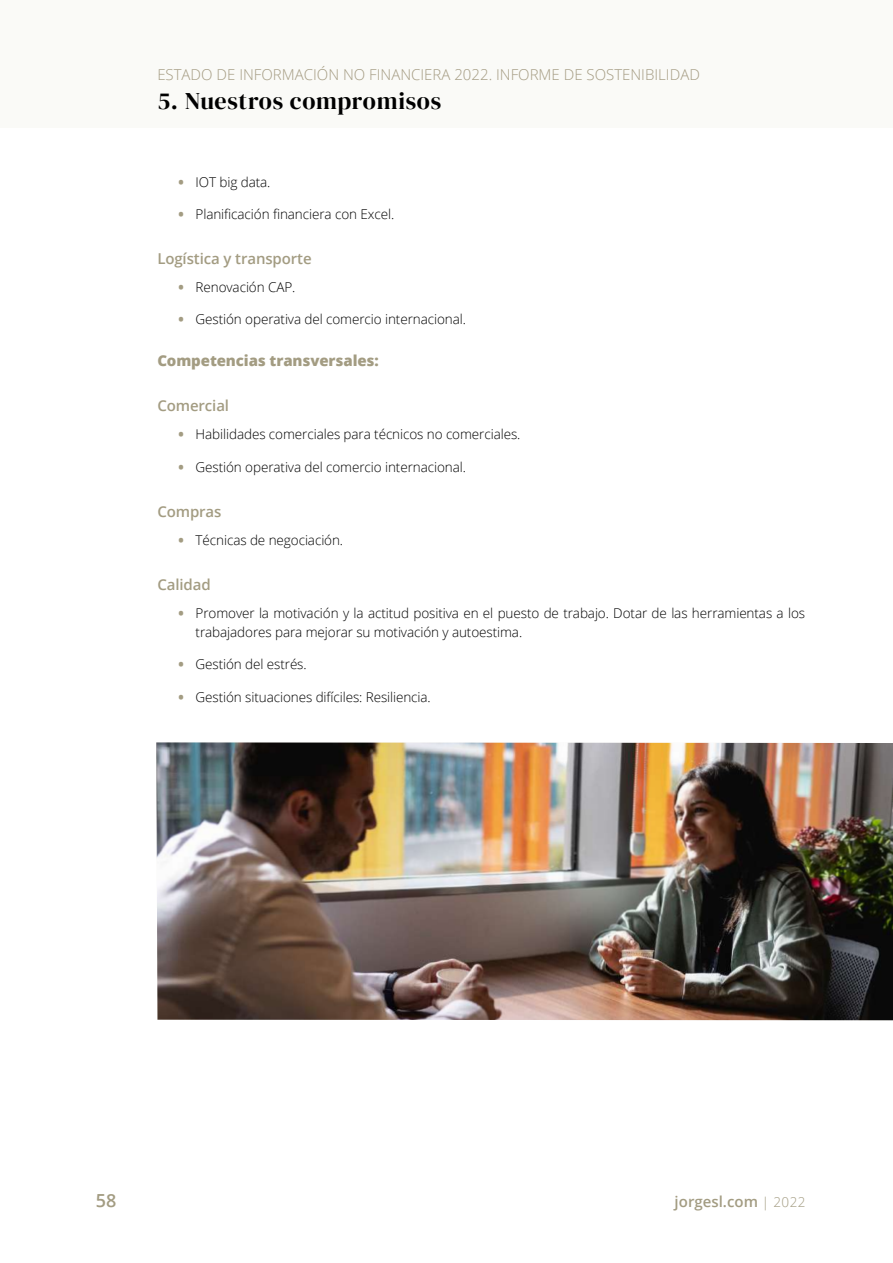
<style>
.page{position:relative;width:893px;height:1263px;background:#fff}
.page>*{position:absolute;margin:0;border:0;box-sizing:border-box;transform-origin:0 0}
.t1{font:24px "DM Serif Display";letter-spacing:.03em;color:#000}
.t2{font:600 18px "Open Sans";color:#a39c82}
.t3{font:300 15px "Open Sans";color:#a49b82}
.t4{font:600 15px "Open Sans";letter-spacing:-.005em;color:#a39c82}
.t5{font:800 15px "Open Sans";letter-spacing:-.005em;color:#a39c82}
.t6{font:300 13.5px/19.5px "Open Sans";letter-spacing:-.005em;color:#000}
.s1{font-weight:800;color:#a39c82}
.s2{font-weight:300;font-size:13.5px}
</style>
<div class="page">
<div style="left:0;top:0;width:893px;height:128px;background:#fafaf7"></div>
<img style="left:156px;top:742px;width:737px;height:278px">
<p class="t3" style="left:157px;top:64px;width:544px">ESTADO DE INFORMACIÓN NO FINANCIERA 2022. INFORME DE SOSTENIBILIDAD</p>
<h1 class="t1" style="left:157px;top:87px;width:285px">5. Nuestros compromisos</h1>
<p class="t6" style="left:179px;top:171px;width:93px"><span class="s1">•</span> IOT big data.</p>
<p class="t6" style="left:179px;top:204px;width:217px"><span class="s1">•</span> Planificación financiera con Excel.</p>
<p class="t4" style="left:157px;top:248px;width:156px">Logística y transporte</p>
<p class="t6" style="left:179px;top:277px;width:118px"><span class="s1">•</span> Renovación CAP.</p>
<p class="t6" style="left:179px;top:309px;width:289px"><span class="s1">•</span> Gestión operativa del comercio internacional.</p>
<p class="t5" style="left:157px;top:349px;width:223px">Competencias transversales:</p>
<p class="t4" style="left:157px;top:396px;width:73px">Comercial</p>
<p class="t6" style="left:179px;top:424px;width:343px"><span class="s1">•</span> Habilidades comerciales para técnicos no comerciales.</p>
<p class="t6" style="left:179px;top:457px;width:289px"><span class="s1">•</span> Gestión operativa del comercio internacional.</p>
<p class="t4" style="left:157px;top:501px;width:66px">Compras</p>
<p class="t6" style="left:179px;top:530px;width:166px"><span class="s1">•</span> Técnicas de negociación.</p>
<p class="t4" style="left:157px;top:574px;width:55px">Calidad</p>
<p class="t6" style="left:196px;top:603px;width:611px;text-indent:-17px"><span class="s1">•</span> Promover la motivación y la actitud positiva en el puesto de trabajo. Dotar de las herramientas a los trabajadores para mejorar su motivación y autoestima.</p>
<p class="t6" style="left:179px;top:654px;width:130px"><span class="s1">•</span> Gestión del estrés.</p>
<p class="t6" style="left:179px;top:687px;width:254px"><span class="s1">•</span> Gestión situaciones difíciles: Resiliencia.</p>
<h2 class="t2" style="left:96px;top:1188px;width:22px">58</h2>
<p class="t4" style="left:675px;top:1191px;width:132px">jorgesl.com <span class="s2">| 2022</span></p>
</div>
